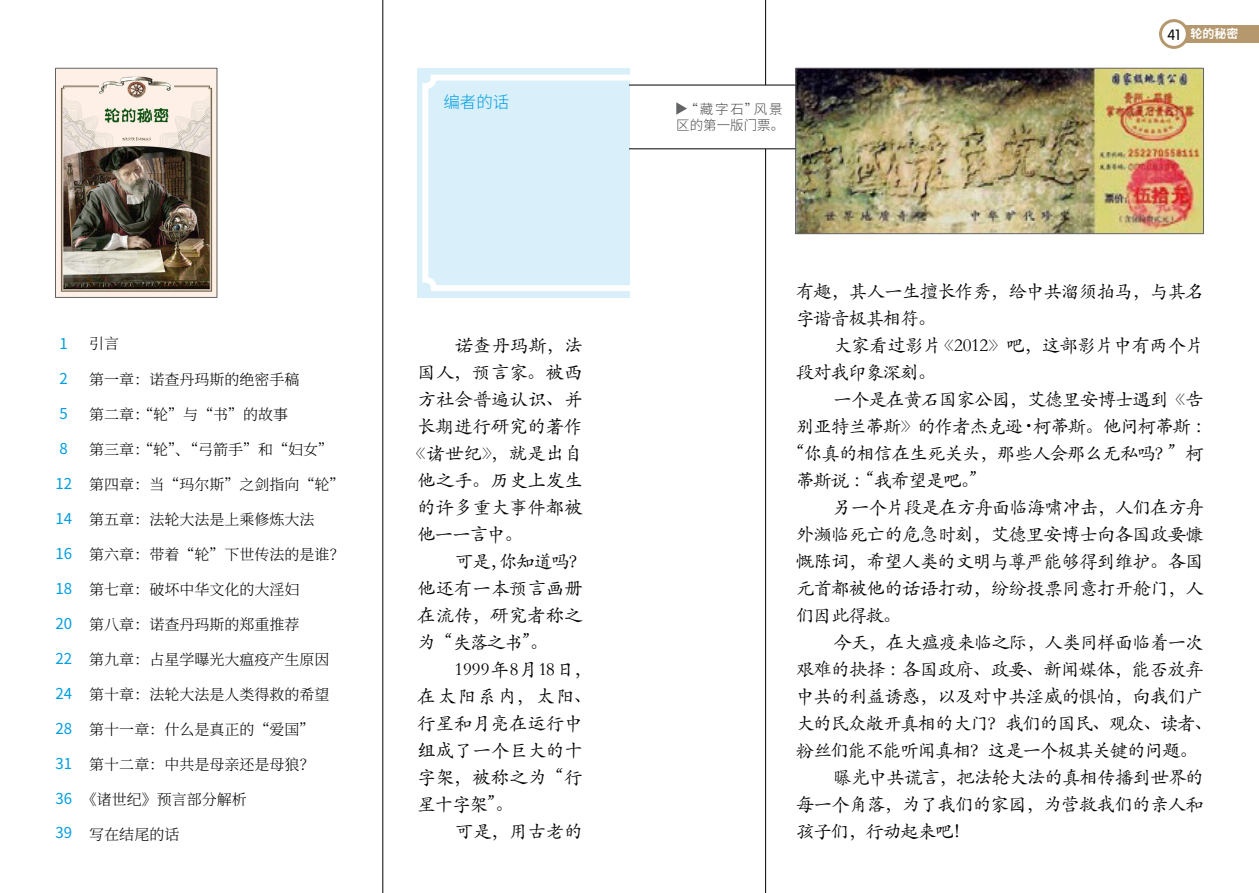
<style>
.page{position:relative;width:1259px;height:893px;background:#fff}
.page>*{position:absolute;margin:0;border:0;box-sizing:border-box;transform-origin:0 0}
.t1{font:18.75px/27px "ST Kaiti";letter-spacing:-.055em;color:#000}
.t2{font:18.75px "ST Kaiti";letter-spacing:-.02em;color:#000}
.t3{font:18.75px "ST Kaiti";letter-spacing:-.01em;color:#000}
.t4{font:18.75px "ST Kaiti";letter-spacing:.035em;color:#000}
.t5{font:300 16.5px "Source Han Sans CN";color:#009de0}
.t6{font:300 15px "Source Han Serif CN";color:#000}
.t7{font:15px "Source Han Sans CN";color:#009de0}
.t8{font:300 13.5px/16.2px "Source Han Sans CN";color:#4b4b4d;text-align:center}
.t9{font:700 12px "Source Han Sans CN";color:#fff}
.s1{font-family:"FZY3 JW GB1 0";font-weight:400;font-size:14.7px;color:#000}
.s2{font-size:13.5px}
</style>
<div class="page">
<div style="left:417px;top:68px;width:212px;height:230px;background:#d9f0fa"></div>
<svg style="left:422px;top:75px;width:207px;height:216px"></svg>
<hr style="left:382px;top:0;width:1px;height:893px;background:#000">
<img style="left:57px;top:70px;width:158px;height:226px">
<div style="left:55px;top:68px;width:162px;height:230px;border:1px solid #636466"></div>
<div style="left:1174px;top:26px;width:85px;height:17px;background:#b5986d"></div>
<div style="left:1160px;top:21px;width:27px;height:26px;background:#fff;border-radius:50%"></div>
<div style="left:1159px;top:19px;width:29px;height:30px;border:3px solid #b5986d;border-radius:50%"></div>
<img style="left:797px;top:70px;width:404px;height:162px">
<div style="left:795px;top:68px;width:408px;height:166px;border:1px solid #636466"></div>
<svg style="left:676px;top:102px;width:11px;height:13px"></svg>
<hr style="left:765px;top:149px;width:1px;height:744px;background:#000">
<hr style="left:765px;top:0;width:1px;height:85px;background:#000">
<hr style="left:629px;top:85px;width:166px;height:1px;background:#000">
<hr style="left:629px;top:149px;width:166px;height:1px;background:#000">
<p class="t5" style="left:443px;top:93px;width:67px">编者的话</p>
<p class="t7" style="left:60px;top:335px;width:10px">1</p>
<p class="t7" style="left:60px;top:370px;width:10px">2</p>
<p class="t7" style="left:60px;top:405px;width:10px">5</p>
<p class="t7" style="left:60px;top:440px;width:10px">8</p>
<p class="t7" style="left:55px;top:475px;width:18px">12</p>
<p class="t7" style="left:55px;top:510px;width:18px">14</p>
<p class="t7" style="left:55px;top:545px;width:18px">16</p>
<p class="t7" style="left:55px;top:580px;width:18px">18</p>
<p class="t7" style="left:55px;top:615px;width:18px">20</p>
<p class="t7" style="left:55px;top:650px;width:18px">22</p>
<p class="t7" style="left:55px;top:685px;width:18px">24</p>
<p class="t7" style="left:55px;top:720px;width:18px">28</p>
<p class="t7" style="left:55px;top:755px;width:18px">31</p>
<p class="t7" style="left:55px;top:790px;width:18px">36</p>
<p class="t7" style="left:55px;top:824px;width:18px">39</p>
<p class="t6" style="left:89px;top:335px;width:31px">引言</p>
<p class="t6" style="left:89px;top:371px;width:211px">第一章：诺查丹玛斯的绝密手稿</p>
<p class="t6" style="left:89px;top:406px;width:200px">第二章：“轮”与“书”的故事</p>
<p class="t6" style="left:89px;top:441px;width:245px">第三章：“轮”、“弓箭手”和“妇女”</p>
<p class="t6" style="left:89px;top:476px;width:256px">第四章：当“玛尔斯”之剑指向“轮”</p>
<p class="t6" style="left:89px;top:511px;width:226px">第五章：法轮大法是上乘修炼大法</p>
<p class="t6" style="left:89px;top:546px;width:257px">第六章：带着“轮”下世传法的是谁？</p>
<p class="t6" style="left:89px;top:581px;width:211px">第七章：破坏中华文化的大淫妇</p>
<p class="t6" style="left:89px;top:616px;width:211px">第八章：诺查丹玛斯的郑重推荐</p>
<p class="t6" style="left:89px;top:651px;width:241px">第九章：占星学曝光大瘟疫产生原因</p>
<p class="t6" style="left:89px;top:686px;width:241px">第十章：法轮大法是人类得救的希望</p>
<p class="t6" style="left:89px;top:721px;width:226px">第十一章：什么是真正的“爱国”</p>
<p class="t6" style="left:89px;top:756px;width:226px">第十二章：中共是母亲还是母狼？</p>
<p class="t6" style="left:82px;top:791px;width:166px">《诸世纪》预言部分解析</p>
<p class="t6" style="left:89px;top:826px;width:91px">写在结尾的话</p>
<p class="t1" style="left:454px;top:331px;width:130px">诺查丹玛斯，法</p>
<p class="t1" style="left:417px;top:358px;width:167px">国人，预言家。被西</p>
<p class="t3" style="left:417px;top:386px;width:167px">方社会普遍认识、并</p>
<p class="t2" style="left:417px;top:413px;width:167px">长期进行研究的著作</p>
<p class="t1" style="left:407px;top:439px;width:177px">《诸世纪》，就是出自</p>
<p class="t3" style="left:417px;top:467px;width:167px">他之手。历史上发生</p>
<p class="t2" style="left:417px;top:494px;width:167px">的许多重大事件都被</p>
<p class="t1" style="left:417px;top:520px;width:107px">他一一言中。</p>
<p class="t1" style="left:454px;top:547px;width:135px">可是，你知道吗？</p>
<p class="t2" style="left:417px;top:575px;width:167px">他还有一本预言画册</p>
<p class="t3" style="left:417px;top:602px;width:167px">在流传，研究者称之</p>
<p class="t1" style="left:417px;top:628px;width:133px">为“失落之书”。</p>
<p class="t4" style="left:454px;top:656px;width:139px">1999年8月18日，</p>
<p class="t1" style="left:417px;top:682px;width:177px">在太阳系内，太阳、</p>
<p class="t2" style="left:417px;top:710px;width:167px">行星和月亮在运行中</p>
<p class="t2" style="left:417px;top:737px;width:167px">组成了一个巨大的十</p>
<p class="t1" style="left:417px;top:763px;width:167px">字架，被称之为“行</p>
<p class="t1" style="left:417px;top:790px;width:98px">星十字架”。</p>
<p class="t1" style="left:454px;top:817px;width:130px">可是，用古老的</p>
<p class="t8" style="left:676px;top:101px;width:110px">“藏字石”风景区的第一版门票。</p>
<p class="t9" style="left:1167px;top:27px;width:72px"><span class="s1">41</span> 轮的秘密</p>
<p class="t1" style="left:795px;top:277px;width:410px">有趣，其人一生擅长作秀，给中共溜须拍马，与其名字谐音极其相符。</p>
<p class="t1" style="left:795px;top:331px;width:410px;text-indent:38px">大家看过影片《2012》吧，这部影片中有两个片段对我印象深刻。</p>
<p class="t1" style="left:833px;top:385px;width:372px">一个是在黄石国家公园，艾德里安博士遇到《告</p>
<p class="t1" style="left:795px;top:412px;width:419px">别亚特兰蒂斯》的作者杰克逊 <span class="s2">•</span> 柯蒂斯。他问柯蒂斯：</p>
<p class="t1" style="left:786px;top:439px;width:419px">“你真的相信在生死关头，那些人会那么无私吗？”柯</p>
<p class="t1" style="left:795px;top:466px;width:193px">蒂斯说：“我希望是吧。”</p>
<p class="t1" style="left:833px;top:493px;width:372px">另一个片段是在方舟面临海啸冲击，人们在方舟</p>
<p class="t1" style="left:795px;top:520px;width:410px">外濒临死亡的危急时刻，艾德里安博士向各国政要慷</p>
<p class="t1" style="left:795px;top:547px;width:410px">慨陈词，希望人类的文明与尊严能够得到维护。各国</p>
<p class="t1" style="left:795px;top:574px;width:410px">元首都被他的话语打动，纷纷投票同意打开舱门，人</p>
<p class="t1" style="left:795px;top:601px;width:107px">们因此得救。</p>
<p class="t1" style="left:833px;top:628px;width:372px">今天，在大瘟疫来临之际，人类同样面临着一次</p>
<p class="t1" style="left:795px;top:655px;width:410px">艰难的抉择：各国政府、政要、新闻媒体，能否放弃</p>
<p class="t1" style="left:795px;top:682px;width:410px">中共的利益诱惑，以及对中共淫威的惧怕，向我们广</p>
<p class="t1" style="left:795px;top:709px;width:419px">大的民众敞开真相的大门？我们的国民、观众、读者、</p>
<p class="t1" style="left:795px;top:736px;width:404px">粉丝们能不能听闻真相？这是一个极其关键的问题。</p>
<p class="t1" style="left:833px;top:763px;width:372px">曝光中共谎言，把法轮大法的真相传播到世界的</p>
<p class="t1" style="left:795px;top:790px;width:410px">每一个角落，为了我们的家园，为营救我们的亲人和</p>
<p class="t1" style="left:795px;top:817px;width:177px">孩子们，行动起来吧！</p>
</div>
